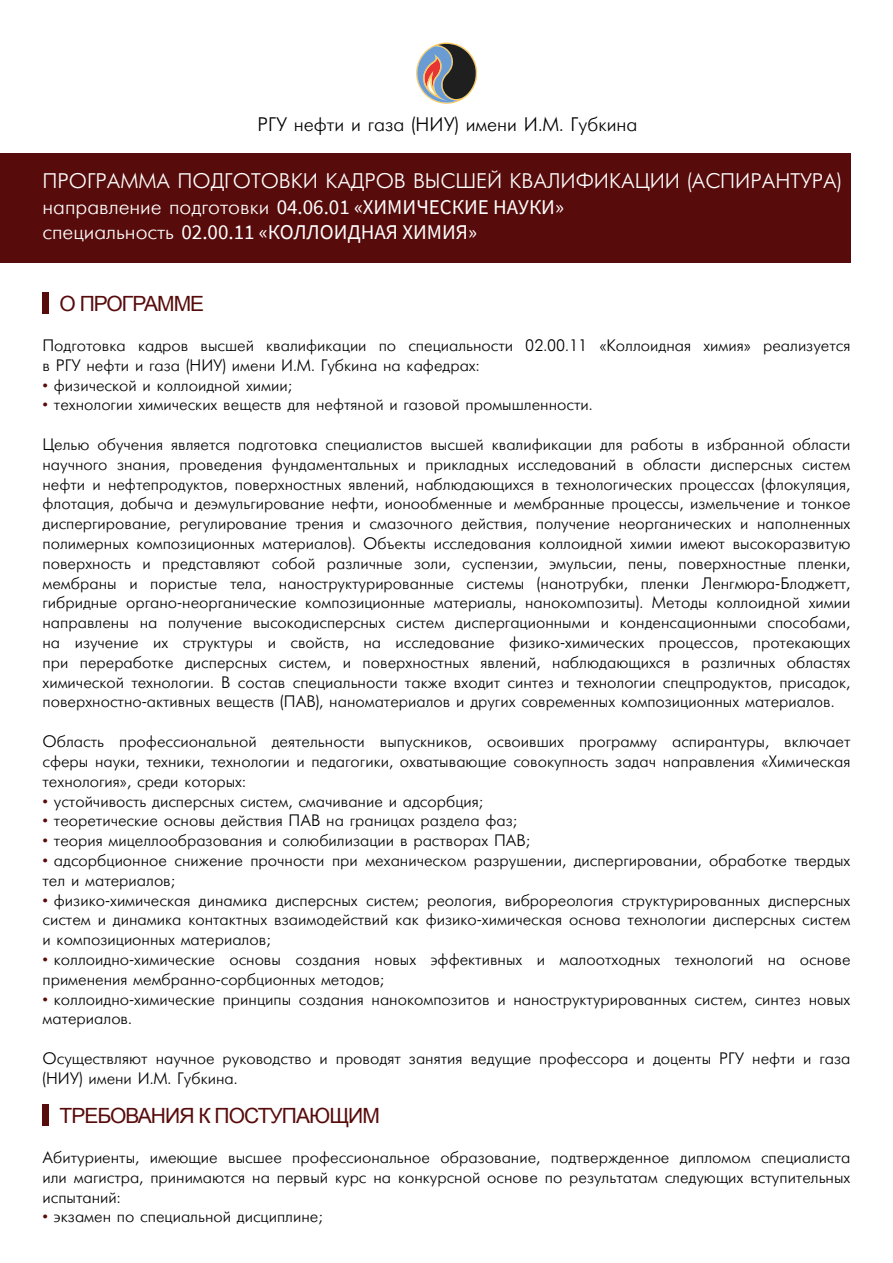
<style>
.page{position:relative;width:893px;height:1263px;background:#fff}
.page>*{position:absolute;margin:0;border:0;box-sizing:border-box;transform-origin:0 0}
.t1{font:21px/25.2px "Source Sans Pro";color:#fff}
.t2{font:21px "Futuris Cyrillic";color:#fff}
.t3{font:21px "Arial";letter-spacing:-.045em;color:#580b0b}
.t4{font:19.5px "Futuris Cyrillic";color:#000}
.t5{font:16.5px/19.8px "Futuris Cyrillic";color:#000}
.s1{font-family:"Futuris Cyrillic"}
.s2{color:#580b0b}
</style>
<div class="page">
<div style="left:43px;top:292px;width:6px;height:22px;background:#580b0b"></div>
<div style="left:43px;top:1103px;width:6px;height:22px;background:#580b0b"></div>
<div style="left:0;top:153px;width:850px;height:110px;background:#580b0b"></div>
<svg style="left:416px;top:43px;width:61px;height:61px"></svg>
<p class="t4" style="left:258px;top:115px;width:381px">РГУ нефти и газа (НИУ) имени И.М. Губкина</p>
<p class="t2" style="left:43px;top:171px;width:800px">ПРОГРАММА ПОДГОТОВКИ КАДРОВ ВЫСШЕЙ КВАЛИФИКАЦИИ (АСПИРАНТУРА)</p>
<p class="t1" style="left:43px;top:194px;width:523px"><span class="s1">направление подготовки</span> 04.06.01 «ХИМИЧЕСКИЕ НАУКИ» <span class="s1">специальность</span> 02.00.11 «КОЛЛОИДНАЯ ХИМИЯ»</p>
<p class="t3" style="left:60px;top:290px;width:146px">О ПРОГРАММЕ</p>
<p class="t5" style="left:43px;top:336px;width:809px">Подготовка кадров высшей квалификации по специальности 02.00.11 «Коллоидная химия» реализуется в РГУ нефти и газа (НИУ) имени И.М. Губкина на кафедрах:</p>
<p class="t5" style="left:43px;top:376px;width:251px"><span class="s2">•</span> физической и коллоидной химии;</p>
<p class="t5" style="left:43px;top:395px;width:551px"><span class="s2">•</span> технологии химических веществ для нефтяной и газовой промышленности.</p>
<p class="t5" style="left:43px;top:435px;width:809px;text-align:justify">Целью обучения является подготовка специалистов высшей квалификации для работы в избранной области научного знания, проведения фундаментальных и прикладных исследований в области дисперсных систем нефти и нефтепродуктов, поверхностных явлений, наблюдающихся в технологических процессах (флокуляция, флотация, добыча и деэмульгирование нефти, ионообменные и мембранные процессы, измельчение и тонкое диспергирование, регулирование трения и смазочного действия, получение неорганических и наполненных полимерных композиционных материалов). Объекты исследования коллоидной химии имеют высокоразвитую поверхность и представляют собой различные золи, суспензии, эмульсии, пены, поверхностные пленки, мембраны и пористые тела, наноструктурированные системы (нанотрубки, пленки Ленгмюра-Блоджетт, гибридные органо-неорганические композиционные материалы, нанокомпозиты). Методы коллоидной химии направлены на получение высокодисперсных систем диспергационными и конденсационными способами, на изучение их структуры и свойств, на исследование физико-химических процессов, протекающих при переработке дисперсных систем, и поверхностных явлений, наблюдающихся в различных областях химической технологии. В состав специальности также входит синтез и технологии спецпродуктов, присадок, поверхностно-активных веществ (ПАВ), наноматериалов и других современных композиционных материалов.</p>
<p class="t5" style="left:43px;top:732px;width:809px;text-align:justify">Область профессиональной деятельности выпускников, освоивших программу аспирантуры, включает сферы науки, техники, технологии и педагогики, охватывающие совокупность задач направления «Химическая технология», среди которых:</p>
<p class="t5" style="left:43px;top:791px;width:442px"><span class="s2">•</span> устойчивость дисперсных систем, смачивание и адсорбция;</p>
<p class="t5" style="left:43px;top:811px;width:476px"><span class="s2">•</span> теоретические основы действия ПАВ на границах раздела фаз;</p>
<p class="t5" style="left:43px;top:831px;width:489px"><span class="s2">•</span> теория мицеллообразования и солюбилизации в растворах ПАВ;</p>
<p class="t5" style="left:43px;top:851px;width:809px"><span class="s2">•</span> адсорбционное снижение прочности при механическом разрушении, диспергировании, обработке твердых тел и материалов;</p>
<p class="t5" style="left:43px;top:890px;width:809px;text-align:justify"><span class="s2">•</span> физико-химическая динамика дисперсных систем; реология, виброреология структурированных дисперсных систем и динамика контактных взаимодействий как физико-химическая основа технологии дисперсных систем и композиционных материалов;</p>
<p class="t5" style="left:43px;top:950px;width:809px"><span class="s2">•</span> коллоидно-химические основы создания новых эффективных и малоотходных технологий на основе применения мембранно-сорбционных методов;</p>
<p class="t5" style="left:43px;top:989px;width:809px"><span class="s2">•</span> коллоидно-химические принципы создания нанокомпозитов и наноструктурированных систем, синтез новых материалов.</p>
<p class="t5" style="left:43px;top:1049px;width:809px">Осуществляют научное руководство и проводят занятия ведущие профессора и доценты РГУ нефти и газа (НИУ) имени И.М. Губкина.</p>
<p class="t3" style="left:60px;top:1102px;width:322px">ТРЕБОВАНИЯ К ПОСТУПАЮЩИМ</p>
<p class="t5" style="left:43px;top:1148px;width:809px;text-align:justify">Абитуриенты, имеющие высшее профессиональное образование, подтвержденное дипломом специалиста или магистра, принимаются на первый курс на конкурсной основе по результатам следующих вступительных испытаний:</p>
<p class="t5" style="left:43px;top:1207px;width:282px"><span class="s2">•</span> экзамен по специальной дисциплине;</p>
</div>
